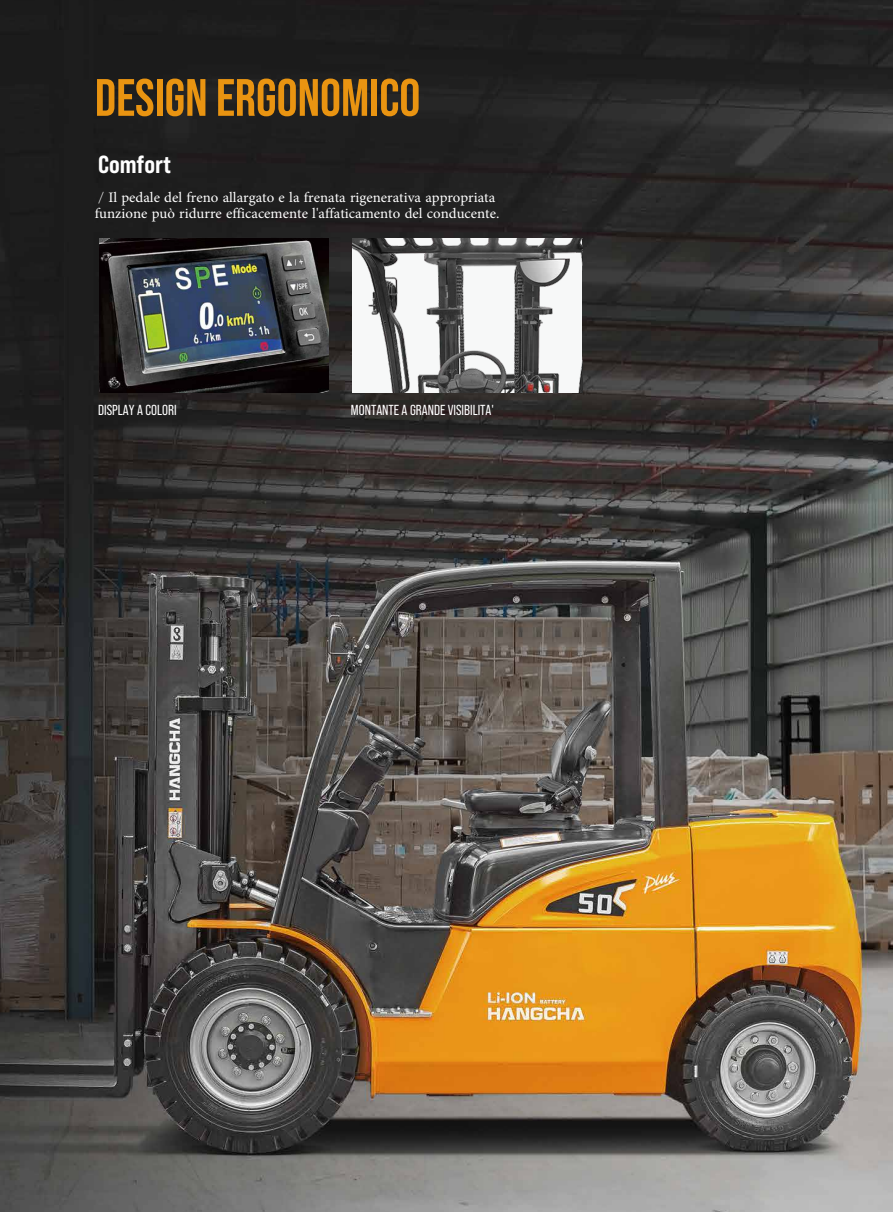
<style>
.page{position:relative;width:893px;height:1212px;background:#fff}
.page>*{position:absolute;margin:0;border:0;box-sizing:border-box;transform-origin:0 0}
.t1{font:700 52.5px "Bebas Neue Pro";color:#e99411}
.t2{font:24.6px "Bebas Neue Pro Sm E Eb";color:#fff}
.t3{font:14.55px/16.5px "Minion Pro";color:#fff}
.t4{font:14.55px "Bebas Neue Pro";color:#fff}
.s1{font-family:"Bebas Neue Pro Sm E Bk"}
</style>
<div class="page">
<img style="left:0;top:0;width:893px;height:1212px">
<img style="left:99px;top:238px;width:230px;height:155px">
<img style="left:352px;top:238px;width:230px;height:155px">
<h1 class="t1" style="left:95px;top:68px;width:327px">DESIGN ERGONOMICO</h1>
<h2 class="t2" style="left:98px;top:150px;width:74px">Comfort</h2>
<p class="t3" style="left:95px;top:189px;width:406px"><span class="s1">/</span> Il pedale del freno allargato e la frenata rigenerativa appropriata funzione può ridurre efficacemente l'affaticamento del conducente.</p>
<p class="t4" style="left:98px;top:402px;width:80px">DISPLAY A COLORI</p>
<p class="t4" style="left:351px;top:402px;width:145px">MONTANTE A GRANDE VISIBILITA'</p>
</div>
